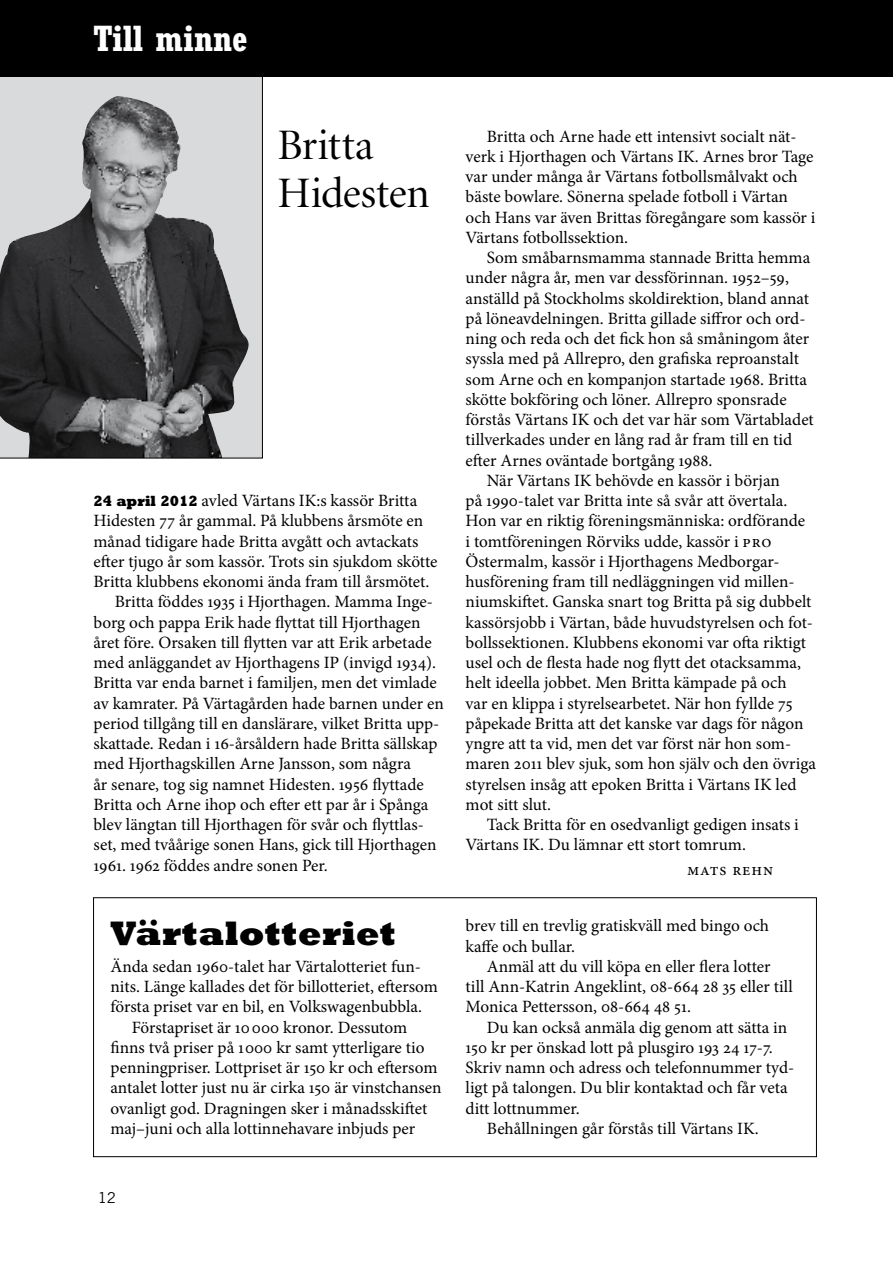
<style>
.page{position:relative;width:893px;height:1263px;background:#fff}
.page>*{position:absolute;margin:0;border:0;box-sizing:border-box;transform-origin:0 0}
.t1{font:43.5px/48px "Minion Display";letter-spacing:-.005em;color:#000}
.t2{font:700 condensed 36px "Rockwell";color:#fff}
.t3{font:800 34.5px "Rockwell";letter-spacing:.01em;color:#000}
.t4{font:17.25px/20.2px "Minion Pro";color:#000}
.t5{font:15px "Trade Gothic";color:#000}
.s1{font-family:"Rockwell";font-weight:800;font-size:15px}
</style>
<div class="page">
<svg style="left:0;top:77px;width:263px;height:382px;background:#7f7f81"></svg>
<div style="left:93px;top:897px;width:724px;height:260px;border:1px solid #000"></div>
<div style="left:0;top:0;width:893px;height:77px;background:#000"></div>
<h2 class="t2" style="left:94px;top:17px;width:156px">Till minne</h2>
<h1 class="t1" style="left:277px;top:123px;width:154px">Britta<br>Hidesten</h1>
<p class="t4" style="left:94px;top:490px;width:325px"><span class="s1">24 april 2012</span> avled Värtans IK:s kassör Britta</p>
<p class="t4" style="left:94px;top:511px;width:331px">Hidesten 77 år gammal. På klubbens årsmöte en</p>
<p class="t4" style="left:94px;top:531px;width:326px">månad tidigare hade Britta avgått och avtackats</p>
<p class="t4" style="left:94px;top:551px;width:345px">efter tjugo år som kassör. Trots sin sjukdom skötte</p>
<p class="t4" style="left:94px;top:571px;width:337px">Britta klubbens ekonomi ända fram till årsmötet.</p>
<p class="t4" style="left:115px;top:592px;width:320px">Britta föddes 1935 i Hjorthagen. Mamma Inge-</p>
<p class="t4" style="left:94px;top:612px;width:329px">borg och pappa Erik hade flyttat till Hjorthagen</p>
<p class="t4" style="left:94px;top:632px;width:340px">året före. Orsaken till flytten var att Erik arbetade</p>
<p class="t4" style="left:94px;top:652px;width:344px">med anläggandet av Hjorthagens IP (invigd 1934).</p>
<p class="t4" style="left:94px;top:673px;width:345px">Britta var enda barnet i familjen, men det vimlade</p>
<p class="t4" style="left:94px;top:693px;width:352px">av kamrater. På Värtagården hade barnen under en</p>
<p class="t4" style="left:94px;top:713px;width:347px">period tillgång till en danslärare, vilket Britta upp-</p>
<p class="t4" style="left:94px;top:734px;width:345px">skattade. Redan i 16-årsåldern hade Britta sällskap</p>
<p class="t4" style="left:94px;top:754px;width:319px">med Hjorthagskillen Arne Jansson, som några</p>
<p class="t4" style="left:94px;top:774px;width:332px">år senare, tog sig namnet Hidesten. 1956 flyttade</p>
<p class="t4" style="left:94px;top:794px;width:336px">Britta och Arne ihop och efter ett par år i Spånga</p>
<p class="t4" style="left:94px;top:815px;width:332px">blev längtan till Hjorthagen för svår och flyttlas-</p>
<p class="t4" style="left:94px;top:835px;width:344px">set, med tvåårige sonen Hans, gick till Hjorthagen</p>
<p class="t4" style="left:94px;top:855px;width:236px">1961. 1962 föddes andre sonen Per.</p>
<h3 class="t3" style="left:111px;top:912px;width:287px">Värtalotteriet</h3>
<p class="t4" style="left:111px;top:956px;width:312px">Ända sedan 1960-talet har Värtalotteriet fun-</p>
<p class="t4" style="left:111px;top:976px;width:329px">nits. Länge kallades det för billotteriet, eftersom</p>
<p class="t4" style="left:111px;top:997px;width:313px">första priset var en bil, en Volkswagenbubbla.</p>
<p class="t4" style="left:132px;top:1017px;width:277px">Förstapriset är 10000 kronor. Dessutom</p>
<p class="t4" style="left:111px;top:1037px;width:316px">finns två priser på 1000 kr samt ytterligare tio</p>
<p class="t4" style="left:111px;top:1057px;width:328px">penningpriser. Lottpriset är 150 kr och eftersom</p>
<p class="t4" style="left:111px;top:1078px;width:333px">antalet lotter just nu är cirka 150 är vinstchansen</p>
<p class="t4" style="left:111px;top:1098px;width:318px">ovanligt god. Dragningen sker i månadsskiftet</p>
<p class="t4" style="left:111px;top:1118px;width:306px">maj–juni och alla lottinnehavare inbjuds per</p>
<p class="t5" style="left:98px;top:1189px;width:20px">12</p>
<p class="t4" style="left:466px;top:126px;width:351px;text-indent:21px">Britta och Arne hade ett intensivt socialt nät&shy;verk i Hjorthagen och Värtans IK. Arnes bror Tage var under många år Värtans fotbollsmålvakt och bäste bowlare. Sönerna spelade fotboll i Värtan och Hans var även Brittas föregångare som kassör i Värtans fotbollssektion.</p>
<p class="t4" style="left:487px;top:248px;width:325px">Som småbarnsmamma stannade Britta hemma</p>
<p class="t4" style="left:466px;top:268px;width:325px">under några år, men var dessförinnan. 1952–59,</p>
<p class="t4" style="left:466px;top:288px;width:345px">anställd på Stockholms skoldirektion, bland annat</p>
<p class="t4" style="left:466px;top:308px;width:341px">på löneavdelningen. Britta gillade siffror och ord-</p>
<p class="t4" style="left:466px;top:329px;width:345px">ning och reda och det fick hon så småningom åter</p>
<p class="t4" style="left:466px;top:349px;width:335px">syssla med på Allrepro, den grafiska reproanstalt</p>
<p class="t4" style="left:466px;top:369px;width:343px">som Arne och en kompanjon startade 1968. Britta</p>
<p class="t4" style="left:466px;top:389px;width:323px">skötte bokföring och löner. Allrepro sponsrade</p>
<p class="t4" style="left:466px;top:410px;width:350px">förstås Värtans IK och det var här som Värtabladet</p>
<p class="t4" style="left:466px;top:430px;width:328px">tillverkades under en lång rad år fram till en tid</p>
<p class="t4" style="left:466px;top:450px;width:248px">efter Arnes oväntade bortgång 1988.</p>
<p class="t4" style="left:487px;top:470px;width:294px">När Värtans IK behövde en kassör i början</p>
<p class="t4" style="left:466px;top:491px;width:323px">på 1990-talet var Britta inte så svår att övertala.</p>
<p class="t4" style="left:466px;top:511px;width:341px">Hon var en riktig föreningsmänniska: ordförande</p>
<p class="t4" style="left:466px;top:531px;width:307px">i tomtföreningen Rörviks udde, kassör i pro</p>
<p class="t4" style="left:466px;top:551px;width:316px">Östermalm, kassör i Hjorthagens Medborgar-</p>
<p class="t4" style="left:466px;top:572px;width:331px">husförening fram till nedläggningen vid millen-</p>
<p class="t4" style="left:466px;top:592px;width:347px">niumskiftet. Ganska snart tog Britta på sig dubbelt</p>
<p class="t4" style="left:466px;top:612px;width:349px">kassörsjobb i Värtan, både huvudstyrelsen och fot-</p>
<p class="t4" style="left:466px;top:632px;width:342px">bollssektionen. Klubbens ekonomi var ofta riktigt</p>
<p class="t4" style="left:466px;top:653px;width:337px">usel och de flesta hade nog flytt det otacksamma,</p>
<p class="t4" style="left:466px;top:673px;width:323px">helt ideella jobbet. Men Britta kämpade på och</p>
<p class="t4" style="left:466px;top:693px;width:329px">var en klippa i styrelsearbetet. När hon fyllde 75</p>
<p class="t4" style="left:466px;top:713px;width:339px">påpekade Britta att det kanske var dags för någon</p>
<p class="t4" style="left:466px;top:734px;width:327px">yngre att ta vid, men det var först när hon som-</p>
<p class="t4" style="left:466px;top:754px;width:352px">maren 2011 blev sjuk, som hon själv och den övriga</p>
<p class="t4" style="left:466px;top:774px;width:332px">styrelsen insåg att epoken Britta i Värtans IK led</p>
<p class="t4" style="left:466px;top:794px;width:87px">mot sitt slut.</p>
<p class="t4" style="left:487px;top:815px;width:313px">Tack Britta för en osedvanligt gedigen insats i</p>
<p class="t4" style="left:466px;top:835px;width:282px">Värtans IK. Du lämnar ett stort tomrum.</p>
<p class="t4" style="left:687px;top:860px;width:88px">mats rehn</p>
<p class="t4" style="left:466px;top:916px;width:305px">brev till en trevlig gratiskväll med bingo och kaffe och bullar.</p>
<p class="t4" style="left:466px;top:956px;width:329px;text-indent:21px">Anmäl att du vill köpa en eller flera lotter till Ann-Katrin Angeklint, 08-664 28 35 eller till<br>Monica Pettersson, 08-664 48 51.</p>
<p class="t4" style="left:487px;top:1017px;width:302px">Du kan också anmäla dig genom att sätta in</p>
<p class="t4" style="left:466px;top:1037px;width:309px">150 kr per önskad lott på plusgiro 193 24 17-7.</p>
<p class="t4" style="left:466px;top:1058px;width:330px">Skriv namn och adress och telefonnummer tyd-</p>
<p class="t4" style="left:466px;top:1078px;width:324px">ligt på talongen. Du blir kontaktad och får veta</p>
<p class="t4" style="left:466px;top:1098px;width:116px">ditt lottnummer.</p>
<p class="t4" style="left:487px;top:1118px;width:273px">Behållningen går förstås till Värtans IK.</p>
</div>
